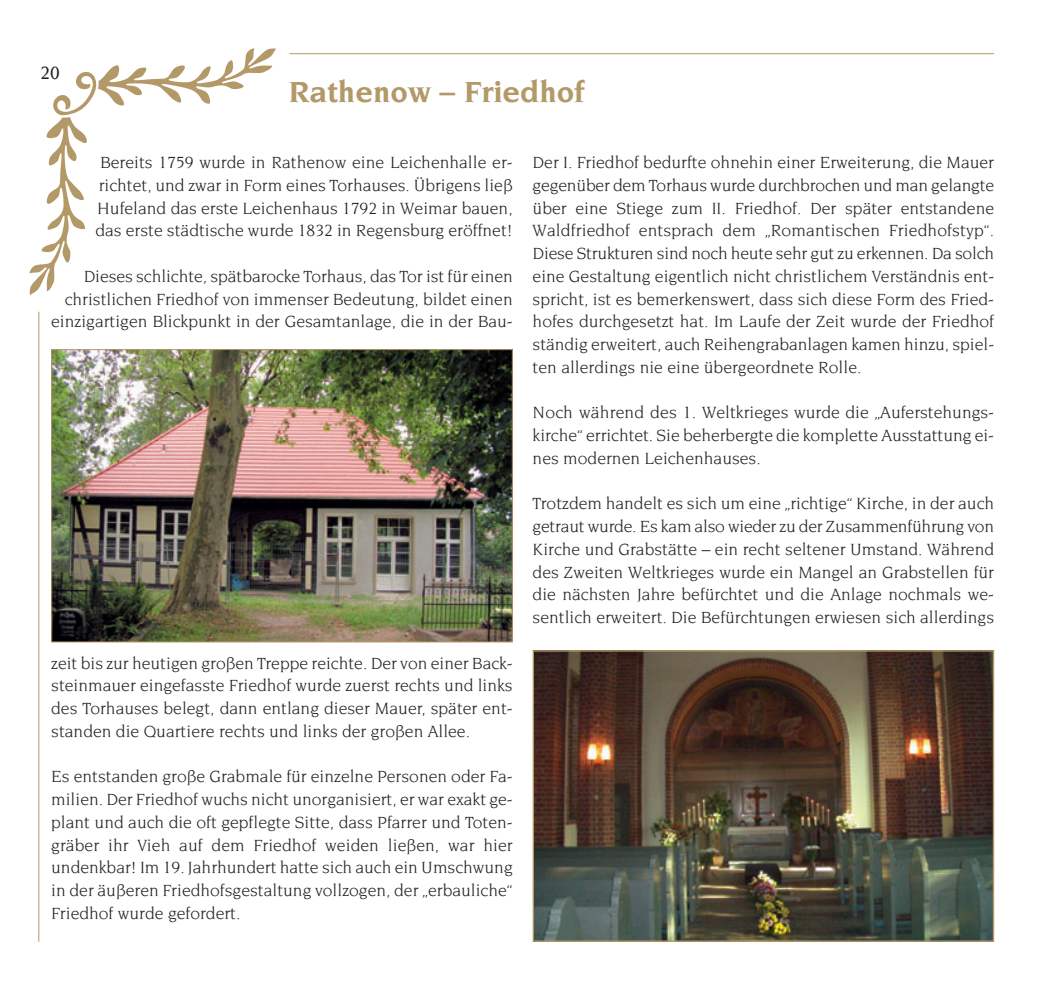
<style>
.page{position:relative;width:1047px;height:996px;background:#fff}
.page>*{position:absolute;margin:0;border:0;box-sizing:border-box;transform-origin:0 0}
.t1{font:700 31.5px "Novarese";color:#b49968}
.t2{font:500 19.25px "Novarese";color:#231f20}
.t3{font:17.5px/22.8px "Novarese";color:#231f20;text-align:justify}
</style>
<div class="page">
<svg style="left:29px;top:48px;width:247px;height:247px"></svg>
<hr style="left:289px;top:53px;width:705px;height:1px;background:#b49968">
<hr style="left:38px;top:312px;width:1px;height:630px;background:#b49968">
<img style="left:534px;top:652px;width:458px;height:288px">
<div style="left:532px;top:650px;width:462px;height:292px;border:1px solid #b49968"></div>
<img style="left:53px;top:351px;width:458px;height:289px">
<div style="left:51px;top:349px;width:462px;height:293px;border:1px solid #b49968"></div>
<p class="t2" style="left:41px;top:65px;width:21px">20</p>
<h1 class="t1" style="left:289px;top:78px;width:297px">Rathenow – Friedhof</h1>
<p class="t3" style="left:95px;top:152px;width:419px">Bereits 1759 wurde in Rathenow eine Leichenhalle er&shy;richtet, und zwar in Form eines Torhauses. Übrigens ließ Hufeland das erste Leichenhaus 1792 in Weimar bauen, das erste städtische wurde 1832 in Regensburg eröffnet!</p>
<p class="t3" style="left:51px;top:266px;width:463px;text-align:right">Dieses schlichte, spätbarocke Torhaus, das Tor ist für einen christlichen Friedhof von immenser Bedeutung, bildet einen einzigartigen Blickpunkt in der Gesamtanlage, die in der Bau-</p>
<p class="t3" style="left:51px;top:652px;width:463px">zeit bis zur heutigen großen Treppe reichte. Der von einer Back&shy;steinmauer eingefasste Friedhof wurde zuerst rechts und links des Torhauses belegt, dann entlang dieser Mauer, später ent&shy;standen die Quartiere rechts und links der großen Allee.</p>
<p class="t3" style="left:51px;top:766px;width:463px">Es entstanden große Grabmale für einzelne Personen oder Fa&shy;milien. Der Friedhof wuchs nicht unorganisiert, er war exakt ge&shy;plant und auch die oft gepflegte Sitte, dass Pfarrer und Toten&shy;gräber ihr Vieh auf dem Friedhof weiden ließen, war hier undenkbar! Im 19. Jahrhundert hatte sich auch ein Umschwung in der äußeren Friedhofsgestaltung vollzogen, der „erbauliche“ Friedhof wurde gefordert.</p>
<p class="t3" style="left:532px;top:152px;width:463px">Der I. Friedhof bedurfte ohnehin einer Erweiterung, die Mauer gegenüber dem Torhaus wurde durchbrochen und man gelangte über eine Stiege zum II. Friedhof. Der später entstandene Waldfriedhof entsprach dem „Romantischen Friedhofstyp“.<br>Diese Strukturen sind noch heute sehr gut zu erkennen. Da solch eine Gestaltung eigentlich nicht christlichem Verständnis ent&shy;spricht, ist es bemerkenswert, dass sich diese Form des Fried&shy;hofes durchgesetzt hat. Im Laufe der Zeit wurde der Friedhof ständig erweitert, auch Reihengrabanlagen kamen hinzu, spiel&shy;ten allerdings nie eine übergeordnete Rolle.</p>
<p class="t3" style="left:532px;top:402px;width:463px">Noch während des 1. Weltkrieges wurde die „Auferstehungs&shy;kirche“ errichtet. Sie beherbergte die komplette Ausstattung ei&shy;nes modernen Leichenhauses.</p>
<p class="t3" style="left:532px;top:493px;width:463px">Trotzdem handelt es sich um eine „richtige“ Kirche, in der auch getraut wurde. Es kam also wieder zu der Zusammenführung von Kirche und Grabstätte – ein recht seltener Umstand. Während des Zweiten Weltkrieges wurde ein Mangel an Grabstellen für die nächsten Jahre befürchtet und die Anlage nochmals we&shy;sentlich erweitert. Die Befürchtungen erwiesen sich allerdings</p>
</div>
